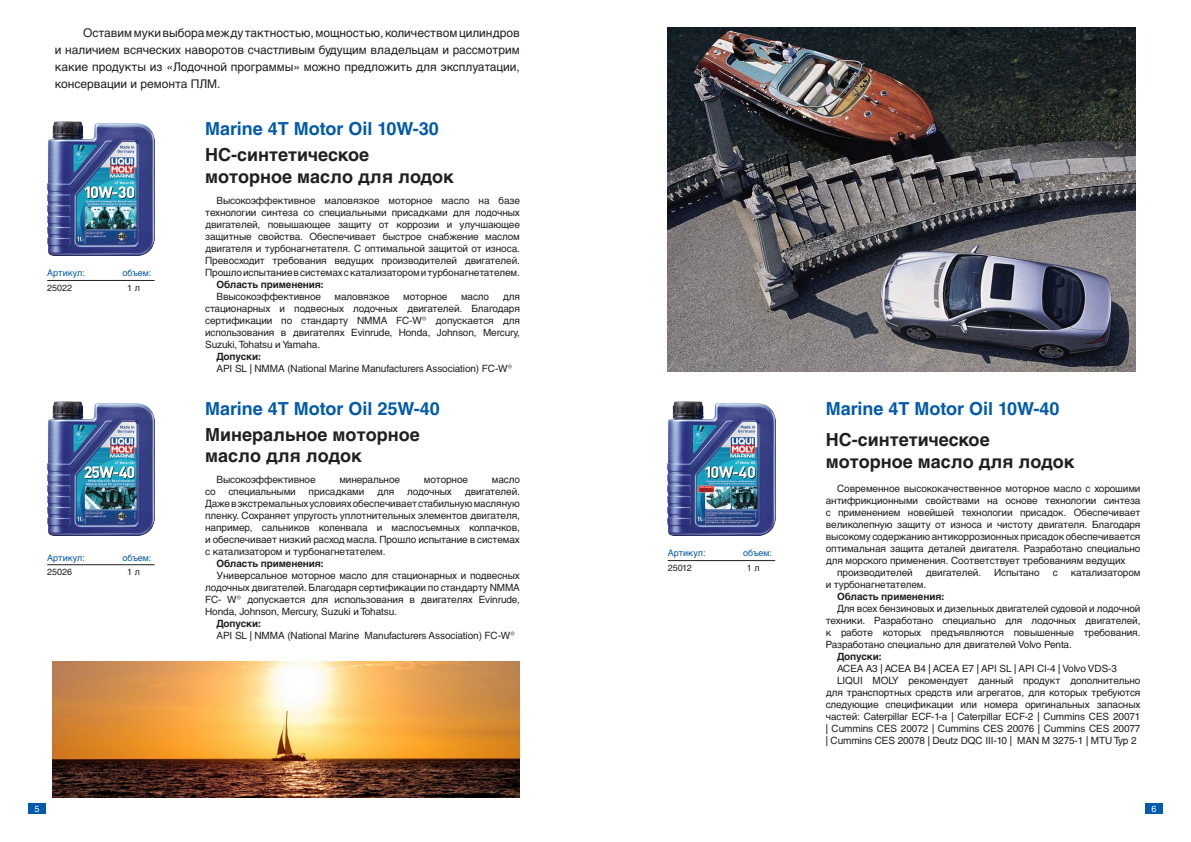
<style>
.page{position:relative;width:1191px;height:842px;background:#fff}
.page>*{position:absolute;margin:0;border:0;box-sizing:border-box;transform-origin:0 0}
.t1{font:700 18px/21.6px "Helvetica C";color:#231f20}
.t2{font:700 18px "Helvetica C";color:#015aaa}
.t3{font:12px/17px "Helvetica C";color:#231f20;text-align:justify}
.t4{font:10px/12px "Helvetica C";letter-spacing:-.01em;color:#231f20;text-align:justify}
.t5{font:700 10px "Helvetica C";letter-spacing:-.01em;color:#231f20}
.t6{font:9px "Helvetica C";color:#015aaa}
.t7{font:9px "Helvetica C";color:#231f20}
.t8{font:9px "Helvetica C";color:#fff}
</style>
<div class="page">
<div style="left:28px;top:803px;width:17px;height:11px;background:#015aaa"></div>
<div style="left:1145px;top:803px;width:17px;height:11px;background:#015aaa"></div>
<hr style="left:47px;top:280px;width:108px;height:1px;background:#231f20">
<hr style="left:47px;top:564px;width:108px;height:1px;background:#231f20">
<img style="left:47px;top:121px;width:108px;height:135px">
<img style="left:47px;top:401px;width:108px;height:135px">
<img style="left:52px;top:662px;width:468px;height:136px">
<img style="left:668px;top:28px;width:467px;height:343px">
<hr style="left:668px;top:560px;width:107px;height:1px;background:#231f20">
<img style="left:668px;top:401px;width:107px;height:135px">
<p class="t3" style="left:55px;top:25px;width:466px;text-indent:28px">Оставиммукивыборамежду тактностью,мощностью,количествомцилиндров и наличием всяческих наворотов счастливым будущим владельцам и рассмотрим какие продукты из «Лодочной программы» можно предложить для эксплуатации, консервации и ремонта ПЛМ.</p>
<p class="t2" style="left:205px;top:119px;width:235px">Marine 4T Motor Oil 10W-30</p>
<p class="t6" style="left:47px;top:268px;width:39px">Артикул:</p>
<p class="t6" style="left:122px;top:268px;width:31px">объем:</p>
<p class="t7" style="left:47px;top:283px;width:27px">25022</p>
<p class="t7" style="left:127px;top:283px;width:14px">1 л</p>
<p class="t6" style="left:47px;top:552px;width:39px">Артикул:</p>
<p class="t6" style="left:122px;top:552px;width:31px">объем:</p>
<p class="t7" style="left:47px;top:567px;width:27px">25026</p>
<p class="t7" style="left:127px;top:567px;width:14px">1 л</p>
<p class="t1" style="left:205px;top:144px;width:251px">НС-синтетическое моторное масло для лодок</p>
<p class="t4" style="left:205px;top:195px;width:316px;text-align:left;text-indent:11px">Высокоэффективное маловязкое моторное масло на базе технологии синтеза со специальными присадками для лодочных двигателей, повышающее защиту от коррозии и улучшающее защитные свойства. Обеспечивает быстрое снабжение маслом двигателя и турбонагнетателя. С оптимальной защитой от износа.<br>Превосходит требования ведущих производителей двигателей.<br>Прошлоиспытаниевсистемахскатализаторомитурбонагнетателем.</p>
<p class="t5" style="left:216px;top:279px;width:109px">Область применения:</p>
<p class="t4" style="left:216px;top:291px;width:106px">Ввысокоэффективное</p>
<p class="t4" style="left:335px;top:291px;width:57px">маловязкое</p>
<p class="t4" style="left:403px;top:291px;width:46px">моторное</p>
<p class="t4" style="left:461px;top:291px;width:30px">масло</p>
<p class="t4" style="left:205px;top:291px;width:316px;text-indent:297px">для стационарных и подвесных лодочных двигателей. Благодаря сертификации по стандарту NMMA FC-W® допускается для использования в двигателях Evinrude, Honda, Johnson, Mercury, Suzuki, Tohatsu и Yamaha.</p>
<p class="t5" style="left:216px;top:351px;width:46px">Допуски:</p>
<p class="t4" style="left:216px;top:363px;width:297px">API SL | NMMA (National Marine Manufacturers Association) FC-W®</p>
<p class="t2" style="left:205px;top:399px;width:236px">Marine 4T Motor Oil 25W-40</p>
<p class="t1" style="left:205px;top:424px;width:216px">Минеральное моторное масло для лодок</p>
<p class="t4" style="left:216px;top:473px;width:101px">Высокоэффективное</p>
<p class="t4" style="left:339px;top:473px;width:62px">минеральное</p>
<p class="t4" style="left:424px;top:473px;width:46px">моторное</p>
<p class="t4" style="left:492px;top:473px;width:30px">масло</p>
<p class="t4" style="left:205px;top:485px;width:316px;text-align:left;text-indent:259px">двигателей.<br>Дажевэкстремальныхусловияхобеспечиваетстабильнуюмасляную пленку. Сохраняет упругость уплотнительных элементов двигателя, например, сальников коленвала и маслосъемных колпачков, и обеспечивает низкий расход масла. Прошло испытание в системах с катализатором и турбонагнетателем.</p>
<p class="t5" style="left:216px;top:557px;width:109px">Область применения:</p>
<p class="t4" style="left:205px;top:569px;width:316px;text-indent:11px">Универсальное моторное масло для стационарных и подвесных лодочных двигателей. Благодаря сертификации по стандарту NMMA FC- W® допускается для использования в двигателях Evinrude, Honda, Johnson, Mercury, Suzuki и Tohatsu.</p>
<p class="t5" style="left:216px;top:617px;width:46px">Допуски:</p>
<p class="t4" style="left:216px;top:629px;width:300px">API SL | NMMA (National Marine Manufacturers Association) FC-W®</p>
<p class="t4" style="left:205px;top:485px;width:12px">со</p>
<p class="t4" style="left:228px;top:485px;width:69px">специальными</p>
<p class="t4" style="left:309px;top:485px;width:57px">присадками</p>
<p class="t4" style="left:377px;top:485px;width:19px">для</p>
<p class="t4" style="left:407px;top:485px;width:46px">лодочных</p>
<p class="t6" style="left:668px;top:548px;width:39px">Артикул:</p>
<p class="t6" style="left:743px;top:548px;width:31px">объем:</p>
<p class="t7" style="left:668px;top:563px;width:25px">25012</p>
<p class="t7" style="left:747px;top:563px;width:14px">1 л</p>
<p class="t2" style="left:825px;top:399px;width:235px">Marine 4T Motor Oil 10W-40</p>
<p class="t1" style="left:825px;top:429px;width:251px">НС-синтетическое моторное масло для лодок</p>
<p class="t4" style="left:825px;top:482px;width:316px;text-indent:11px">Современное высококачественное моторное масло с хорошими антифрикционными свойствами на основе технологии синтеза с применением новейшей технологии присадок. Обеспечивает великолепную защиту от износа и чистоту двигателя. Благодаря высокому содержанию антикоррозионных присадок обеспечивается оптимальная защита деталей двигателя. Разработано специально для морского применения. Соответствует требованиям ведущих</p>
<p class="t4" style="left:837px;top:566px;width:77px">производителей</p>
<p class="t4" style="left:925px;top:566px;width:55px">двигателей.</p>
<p class="t4" style="left:994px;top:566px;width:47px">Испытано</p>
<p class="t4" style="left:1052px;top:566px;width:6px">с</p>
<p class="t4" style="left:1070px;top:566px;width:71px">катализатором</p>
<p class="t4" style="left:825px;top:578px;width:100px">и турбонагнетателем.</p>
<p class="t5" style="left:837px;top:591px;width:109px">Область применения:</p>
<p class="t4" style="left:825px;top:602px;width:316px;text-align:left;text-indent:11px">Для всех бензиновых и дизельных двигателей судовой и лодочной техники. Разработано специально для лодочных двигателей, к работе которых предъявляются повышенные требования.<br>Разработано специально для двигателей Volvo Penta.</p>
<p class="t5" style="left:837px;top:651px;width:46px">Допуски:</p>
<p class="t4" style="left:837px;top:662px;width:281px">ACEA A3 | ACEA B4 | ACEA E7 | API SL | API CI-4 | Volvo VDS-3</p>
<p class="t4" style="left:825px;top:674px;width:316px;text-indent:11px">LIQUI MOLY рекомендует данный продукт дополнительно для транспортных средств или агрегатов, для которых требуются следующие спецификации или номера оригинальных запасных частей: Caterpillar ECF-1-a | Caterpillar ECF-2 | Cummins CES 20071 | Cummins CES 20072 | Cummins CES 20076 | Cummins CES 20077 | Cummins CES 20078 | Deutz DQC III-10 | MAN M 3275-1 | MTU Typ 2</p>
<p class="t8" style="left:34px;top:803px;width:7px">5</p>
<p class="t8" style="left:1151px;top:803px;width:7px">6</p>
</div>
